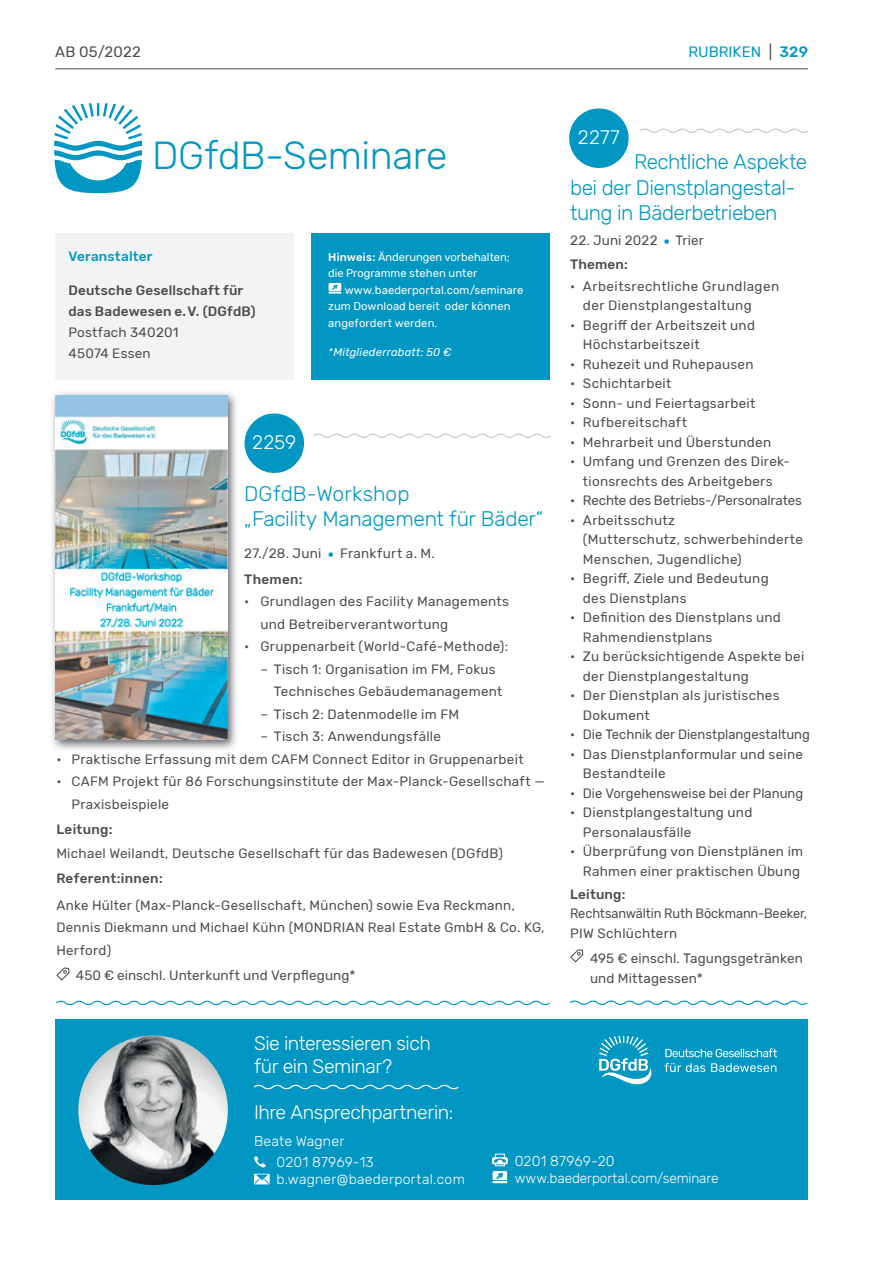
<style>
.page{position:relative;width:893px;height:1263px;background:#fff}
.page>*{position:absolute;margin:0;border:0;box-sizing:border-box;transform-origin:0 0}
.t1{font:300 39px "Rubik";letter-spacing:-.01em;color:#0197c2}
.t2{font:300 21px/25.5px "Rubik";letter-spacing:-.02em;color:#0197c2}
.t3{font:300 19.5px/22.5px "Rubik";letter-spacing:-.025em;color:#fff}
.t4{font:15px "Rubik";color:#0197c2}
.t5{font:15px "Rubik";letter-spacing:.01em;color:#4b4c4d}
.t6{font:300 14.25px/21.3px "Rubik";letter-spacing:.01em;color:#fff}
.t7{font:300 13.95px "Rubik";letter-spacing:.005em;color:#fff}
.t8{font:13.5px/19.5px "Rubik";letter-spacing:.02em;color:#4b4c4d}
.t9{font:500 13.5px/21px "Rubik";letter-spacing:.015em;color:#4b4c4d}
.t10{font:13.5px "Rubik";color:#4b4c4d}
.t11{font:13.5px/19.5px "Rubik";letter-spacing:-.005em;color:#4b4c4d;scale:.95 1}
.t12{font:13.5px "Rubik";letter-spacing:-.01em;color:#4b4c4d}
.t13{font:500 13.5px "Rubik";letter-spacing:.015em;color:#0197c2}
.t14{font:11.25px/16.5px "Rubik";letter-spacing:.01em;color:#fff}
.t15{font:italic 11.25px "Rubik";letter-spacing:.015em;color:#fff}
.s1{color:#4b4c4d}
.s2{font-weight:500}
</style>
<div class="page">
<hr style="left:55px;top:68px;width:753px;height:1px;background:#4b4c4d">
<svg style="left:664px;top:239px;width:5px;height:5px"></svg>
<svg style="left:570px;top:949px;width:13px;height:13px"></svg>
<svg style="left:569px;top:1000px;width:239px;height:5px"></svg>
<svg style="left:640px;top:128px;width:169px;height:5px"></svg>
<svg style="left:569px;top:108px;width:60px;height:60px"></svg>
<div style="left:311px;top:233px;width:239px;height:147px;background:#0197c2"></div>
<svg style="left:329px;top:283px;width:12px;height:11px"></svg>
<svg style="left:54px;top:103px;width:88px;height:90px"></svg>
<div style="left:55px;top:233px;width:238px;height:147px;background:#f2f3f4"></div>
<svg style="left:328px;top:552px;width:5px;height:5px"></svg>
<svg style="left:56px;top:967px;width:14px;height:14px"></svg>
<svg style="left:56px;top:1000px;width:494px;height:6px"></svg>
<svg style="left:244px;top:413px;width:307px;height:60px"></svg>
<div style="left:55px;top:1019px;width:753px;height:180px;background:#0197c2"></div>
<svg style="left:599px;top:1036px;width:53px;height:48px"></svg>
<svg style="left:665px;top:1048px;width:112px;height:9px"></svg>
<svg style="left:665px;top:1063px;width:40px;height:9px"></svg>
<svg style="left:711px;top:1063px;width:65px;height:9px"></svg>
<img style="left:78px;top:1035px;width:150px;height:150px;border-radius:75px">
<svg style="left:253px;top:1084px;width:206px;height:6px"></svg>
<svg style="left:254px;top:1156px;width:12px;height:12px"></svg>
<svg style="left:254px;top:1174px;width:16px;height:10px"></svg>
<div style="left:495px;top:1154px;width:10px;height:12px;border:1px solid #fff"></div>
<div style="left:492px;top:1157px;width:16px;height:7px;border:1px solid #fff"></div>
<svg style="left:494px;top:1158px;width:12px;height:5px"></svg>
<div style="left:493px;top:1171px;width:14px;height:9px;border:1px solid #fff"></div>
<svg style="left:493px;top:1171px;width:13px;height:12px"></svg>
<img style="left:52px;top:392px;width:184px;height:358px">
<img style="left:55px;top:395px;width:172px;height:344px">
<p class="t5" style="left:55px;top:43px;width:87px">AB 05/2022</p>
<p class="t4" style="left:688px;top:43px;width:121px">RUBRIKEN <span class="s1">|</span> <span class="s2">329</span></p>
<h1 class="t1" style="left:152px;top:133px;width:297px">DGfdB-Seminare</h1>
<p class="t13" style="left:68px;top:249px;width:86px">Veranstalter</p>
<p class="t9" style="left:68px;top:280px;width:189px">Deutsche Gesellschaft für das Badewesen e.V. (DGfdB)</p>
<p class="t8" style="left:68px;top:322px;width:112px;line-height:21px">Postfach 340201<br>45074 Essen</p>
<h3 class="t3" style="left:252px;top:431px;width:46px">2259</h3>
<p class="t14" style="left:328px;top:249px;width:183px"><span class="s2">Hinweis:</span> Änderungen vorbehalten; die Programme stehen unter</p>
<p class="t14" style="left:328px;top:282px;width:197px;text-indent:16px">www.baederportal.com/seminare zum Download bereit oder können angefordert werden.</p>
<p class="t15" style="left:328px;top:346px;width:125px">* Mitgliederrabatt: 50 €</p>
<h2 class="t2" style="left:244px;top:481px;width:301px">DGfdB-Workshop<br>„Facility Management für Bäder“</h2>
<p class="t8" style="left:244px;top:544px;width:79px">27./28. Juni</p>
<p class="t8" style="left:340px;top:544px;width:96px">Frankfurt a. M.</p>
<p class="t9" style="left:244px;top:569px;width:60px">Themen:</p>
<p class="t8" style="left:260px;top:590px;width:250px;line-height:22.5px;text-indent:-16px">• Grundlagen des Facility Managements und Betreiberverantwortung</p>
<p class="t8" style="left:244px;top:637px;width:266px">• Gruppenarbeit (World-Café-Methode):</p>
<p class="t8" style="left:274px;top:658px;width:230px;line-height:22.5px;text-indent:-14px">– Tisch 1: Organisation im FM, Fokus<br>Technisches Gebäudemanagement</p>
<p class="t8" style="left:260px;top:704px;width:200px">– Tisch 2: Datenmodelle im FM</p>
<p class="t8" style="left:260px;top:727px;width:182px">– Tisch 3: Anwendungsfälle</p>
<p class="t8" style="left:56px;top:750px;width:469px">• Praktische Erfassung mit dem CAFM Connect Editor in Gruppenarbeit</p>
<p class="t8" style="left:71px;top:771px;width:475px;line-height:22.5px;text-indent:-15px">• CAFM Projekt für 86 Forschungsinstitute der Max-Planck-Gesellschaft —<br>Praxisbeispiele</p>
<p class="t9" style="left:56px;top:819px;width:58px">Leitung:</p>
<p class="t8" style="left:56px;top:844px;width:448px">Michael Weilandt, Deutsche Gesellschaft für das Badewesen (DGfdB)</p>
<p class="t9" style="left:56px;top:868px;width:108px">Referent:innen:</p>
<p class="t8" style="left:56px;top:894px;width:490px;line-height:22.5px">Anke Hülter (Max-Planck-Gesellschaft, München) sowie Eva Reckmann,<br>Dennis Diekmann und Michael Kühn (MONDRIAN Real Estate GmbH &amp; Co. KG,<br>Herford)</p>
<p class="t8" style="left:76px;top:966px;width:281px">450 € einschl. Unterkunft und Verpflegung*</p>
<h3 class="t3" style="left:578px;top:126px;width:43px">2277</h3>
<h2 class="t2" style="left:570px;top:150px;width:239px;text-indent:64px">Rechtliche Aspekte bei der Dienstplangestal&shy;tung in Bäderbetrieben</h2>
<p class="t8" style="left:570px;top:231px;width:89px">22. Juni 2022</p>
<p class="t8" style="left:675px;top:231px;width:30px">Trier</p>
<p class="t9" style="left:570px;top:254px;width:59px">Themen:</p>
<p class="t8" style="left:583px;top:277px;width:198px;text-indent:-13px">• Arbeitsrechtliche Grundlagen der Dienstplangestaltung</p>
<p class="t8" style="left:583px;top:316px;width:174px;text-indent:-13px">• Begriff der Arbeitszeit und<br>Höchstarbeitszeit</p>
<p class="t8" style="left:570px;top:355px;width:185px">• Ruhezeit und Ruhepausen</p>
<p class="t8" style="left:570px;top:374px;width:103px">• Schichtarbeit</p>
<p class="t8" style="left:570px;top:394px;width:187px">• Sonn- und Feiertagsarbeit</p>
<p class="t8" style="left:570px;top:413px;width:118px">• Rufbereitschaft</p>
<p class="t8" style="left:570px;top:433px;width:203px">• Mehrarbeit und Überstunden</p>
<p class="t8" style="left:570px;top:452px;width:221px;text-align:center">• Umfang und Grenzen des Direk&shy;tionsrechts des Arbeitgebers</p>
<p class="t12" style="left:570px;top:493px;width:233px">• Rechte des Betriebs-/Personalrates</p>
<p class="t8" style="left:583px;top:511px;width:221px;text-indent:-13px">• Arbeitsschutz<br>(Mutterschutz, schwerbehinderte<br>Menschen, Jugendliche)</p>
<p class="t8" style="left:583px;top:569px;width:187px;text-indent:-13px">• Begriff, Ziele und Bedeutung des Dienstplans</p>
<p class="t8" style="left:583px;top:608px;width:200px;text-indent:-13px">• Definition des Dienstplans und<br>Rahmendienstplans</p>
<p class="t8" style="left:583px;top:647px;width:223px;text-indent:-13px">• Zu berücksichtigende Aspekte bei der Dienstplangestaltung</p>
<p class="t8" style="left:583px;top:686px;width:198px;text-indent:-13px">• Der Dienstplan als juristisches<br>Dokument</p>
<p class="t10" style="left:570px;top:727px;width:241px">• Die Technik der Dienstplangestaltung</p>
<p class="t8" style="left:583px;top:745px;width:222px;text-indent:-13px">• Das Dienstplanformular und seine<br>Bestandteile</p>
<p class="t10" style="left:570px;top:785px;width:235px">• Die Vorgehensweise bei der Planung</p>
<p class="t8" style="left:583px;top:803px;width:171px;text-indent:-13px">• Dienstplangestaltung und<br>Personalausfälle</p>
<p class="t8" style="left:570px;top:842px;width:235px;text-align:right">• Überprüfung von Dienstplänen im<br>Rahmen einer praktischen Übung</p>
<p class="t9" style="left:570px;top:884px;width:57px">Leitung:</p>
<p class="t11" style="left:570px;top:904px;width:251px">Rechtsanwältin Ruth Böckmann-Beeker,<br>PIW Schlüchtern</p>
<p class="t8" style="left:590px;top:949px;width:214px">495 € einschl. Tagungsgetränken und Mittagessen*</p>
<h3 class="t3" style="left:254px;top:1033px;width:178px">Sie interessieren sich für ein Seminar?</h3>
<h3 class="t3" style="left:254px;top:1101px;width:201px">Ihre Ansprechpartnerin:</h3>
<p class="t6" style="left:277px;top:1131px;width:99px;text-indent:-23px">Beate Wagner<br>0201 87969-13</p>
<p class="t7" style="left:277px;top:1172px;width:190px">b.wagner@baederportal.com</p>
<p class="t6" style="left:515px;top:1151px;width:101px">0201 87969-20</p>
<p class="t7" style="left:515px;top:1170px;width:205px">www.baederportal.com/seminare</p>
</div>
